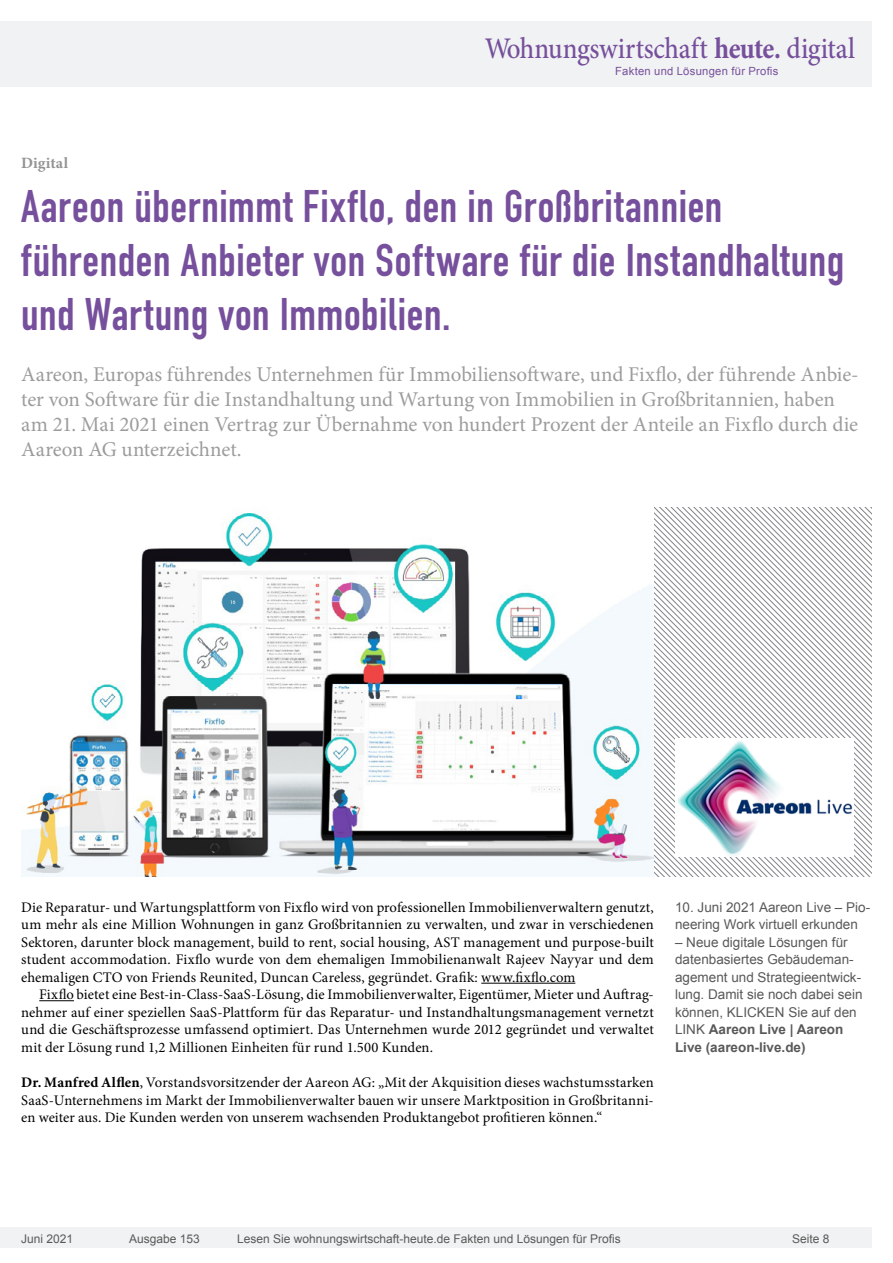
<style>
.page{position:relative;width:893px;height:1263px;background:#fff}
.page>*{position:absolute;margin:0;border:0;box-sizing:border-box;transform-origin:0 0}
.Überschrift_Groß{font:45px/54px "DIN Engschrift";letter-spacing:.015em;color:#76509c}
.t1{font:500 30px "Minion Pro";letter-spacing:-.005em;color:#76509c;scale:.9 1}
.Anlesetext{font:21px/25.2px "Minion Pro";letter-spacing:-.005em;color:#9c9c9c}
.Kategorie{font:700 15.75px "Minion Pro";letter-spacing:.005em;color:#939393}
.Fließtext_erste_Zeil{font:14.7px/17.5px "Minion Pro";letter-spacing:.005em;color:#000;text-align:justify}
.Fliesstext{font:14.7px/17.5px "Minion Pro";letter-spacing:.005em;color:#000;text-align:justify}
.Bildunterschrift{font:13.5px/17.5px "Arial";color:#595959}
.t2{font:12px "Arial";color:#595959}
.t3{font:11.25px "Arial";letter-spacing:.025em;color:#76509c}
.s1{font-weight:700}
</style>
<div class="page">
<div style="left:0;top:1227px;width:872px;height:20px;background:#f1f2f3"></div>
<div style="left:0;top:21px;width:872px;height:66px;background:#f1f2f3"></div>
<svg style="left:654px;top:508px;width:218px;height:95px"></svg>
<svg style="left:654px;top:603px;width:218px;height:273px"></svg>
<hr style="left:481px;top:983px;width:94px;height:1px;background:#000">
<hr style="left:39px;top:1000px;width:35px;height:1px;background:#000">
<img style="left:21px;top:513px;width:632px;height:363px">
<img style="left:675px;top:739px;width:179px;height:118px">
<h2 class="t1" style="left:485px;top:28px;width:413px">Wohnungswirtschaft <span class="s1">heute.</span> digital</h2>
<p class="t3" style="left:615px;top:63px;width:165px">Fakten und Lösungen für Profis</p>
<p class="Kategorie" style="left:21px;top:152px;width:48px">Digital</p>
<p class="Überschrift_Groß" style="left:21px;top:180px;width:825px">Aareon übernimmt Fixflo, den in Großbritannien führenden Anbieter von Software für die Instandhaltung und Wartung von Immobilien.</p>
<p class="Anlesetext" style="left:21px;top:361px;width:839px">Aareon, Europas führendes Unternehmen für Immobiliensoftware, und Fixflo, der führende Anbie&shy;ter von Software für die Instandhaltung und Wartung von Immobilien in Großbritannien, haben am 21. Mai 2021 einen Vertrag zur Übernahme von hundert Prozent der Anteile an Fixflo durch die Aareon AG unterzeichnet.</p>
<p class="Fließtext_erste_Zeil" style="left:21px;top:898px;width:634px">Die Reparatur- und Wartungsplattform von Fixflo wird von professionellen Immobilienverwaltern genutzt, um mehr als eine Million Wohnungen in ganz Großbritannien zu verwalten, und zwar in verschiedenen Sektoren, darunter block management, build to rent, social housing, AST management und purpose-built student accommodation. Fixflo wurde von dem ehemaligen Immobilienanwalt Rajeev Nayyar und dem ehemaligen CTO von Friends Reunited, Duncan Careless, gegründet. Grafik: www.fixflo.com</p>
<p class="Fliesstext" style="left:21px;top:986px;width:634px;text-indent:18px">Fixflo bietet eine Best-in-Class-SaaS-Lösung, die Immobilienverwalter, Eigentümer, Mieter und Auftrag&shy;nehmer auf einer speziellen SaaS-Plattform für das Reparatur- und Instandhaltungsmanagement vernetzt und die Geschäftsprozesse umfassend optimiert. Das Unternehmen wurde 2012 gegründet und verwaltet mit der Lösung rund 1,2 Millionen Einheiten für rund 1.500 Kunden.</p>
<p class="Fließtext_erste_Zeil" style="left:21px;top:1074px;width:634px"><span class="s1">Dr. Manfred Alflen</span>, Vorstandsvorsitzender der Aareon AG: „Mit der Akquisition dieses wachstumsstarken SaaS-Unternehmens im Markt der Immobilienverwalter bauen wir unsere Marktposition in Großbritanni&shy;en weiter aus. Die Kunden werden von unserem wachsenden Produktangebot profitieren können.“</p>
<p class="Bildunterschrift" style="left:675px;top:898px;width:197px">10. Juni 2021 Aareon Live – Pio&shy;neering Work virtuell erkunden</p>
<p class="Bildunterschrift" style="left:675px;top:933px;width:189px">– Neue digitale Lösungen für datenbasiertes Gebäudeman&shy;agement und Strategieentwick&shy;lung. Damit sie noch dabei sein können, KLICKEN Sie auf den<br>LINK <span class="s1">Aareon Live | Aareon<br>Live (aareon-live.de)</span></p>
<p class="t2" style="left:21px;top:1230px;width:54px">Juni 2021</p>
<p class="t2" style="left:129px;top:1230px;width:72px">Ausgabe 153</p>
<p class="t2" style="left:237px;top:1230px;width:385px">Lesen Sie wohnungswirtschaft-heute.de Fakten und Lösungen für Profis</p>
<p class="t2" style="left:792px;top:1231px;width:39px">Seite 8</p>
</div>
